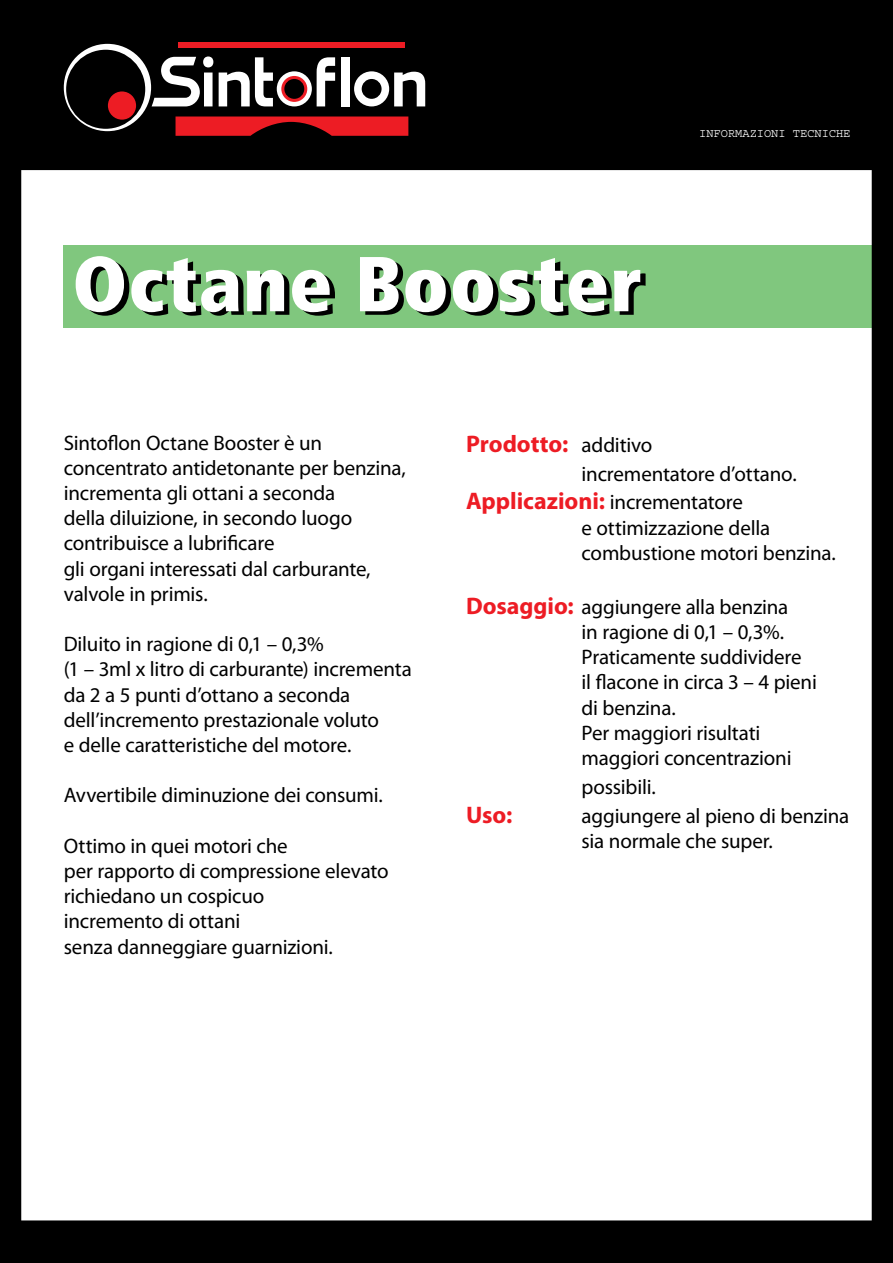
<style>
.page{position:relative;width:893px;height:1263px;background:#fff}
.page>*{position:absolute;margin:0;border:0;box-sizing:border-box;transform-origin:0 0}
.t1{font:700 24px "Myriad Pro";letter-spacing:-.005em;color:#ed1c24}
.t2{font:21px/25.2px "Myriad Pro";letter-spacing:-.01em;color:#000}
.t3{font:12px "Courier";color:#fff}
.s1{font-weight:400;font-size:21px;color:#000}
.s2{font-weight:700;font-size:24px;color:#ed1c24}
</style>
<div class="page">
<div style="left:64px;top:245px;width:809px;height:82px;background:#80c77e"></div>
<div style="left:1px;top:1px;width:891px;height:168px;background:#000"></div>
<div style="left:0;top:0;width:893px;height:170px;border:2px solid #000"></div>
<div style="left:178px;top:43px;width:227px;height:5px;background:#ed1c24"></div>
<svg style="left:64px;top:44px;width:361px;height:92px"></svg>
<div style="left:277px;top:71px;width:35px;height:35px;background:#fff;border-radius:50%"></div>
<svg style="left:281px;top:76px;width:26px;height:26px"></svg>
<div style="left:284px;top:79px;width:20px;height:20px;background:#000;border-radius:50%"></div>
<div style="left:1px;top:1221px;width:891px;height:41px;background:#000"></div>
<div style="left:0;top:1220px;width:893px;height:43px;border:2px solid #000"></div>
<div style="left:1px;top:160px;width:20px;height:1079px;background:#000"></div>
<div style="left:0;top:159px;width:21px;height:1081px;border:2px solid #000"></div>
<div style="left:872px;top:167px;width:20px;height:1079px;background:#000"></div>
<div style="left:872px;top:166px;width:21px;height:1081px;border:2px solid #000"></div>
<svg style="left:76px;top:256px;width:259px;height:60px"></svg>
<svg style="left:360px;top:257px;width:286px;height:59px"></svg>
<p class="t3" style="left:699px;top:127px;width:153px">INFORMAZIONI TECNICHE</p>
<p class="t2" style="left:64px;top:429px;width:344px">Sintoflon Octane Booster è un concentrato antidetonante per benzina, incrementa gli ottani a seconda<br>della diluizione, in secondo luogo contribuisce a lubrificare<br>gli organi interessati dal carburante, valvole in primis.</p>
<p class="t2" style="left:64px;top:631px;width:350px">Diluito in ragione di 0,1 – 0,3%<br>(1 – 3ml x litro di carburante) incrementa da 2 a 5 punti d’ottano a seconda dell’incremento prestazionale voluto<br>e delle caratteristiche del motore.</p>
<p class="t2" style="left:64px;top:782px;width:321px">Avvertibile diminuzione dei consumi.</p>
<p class="t2" style="left:64px;top:833px;width:326px">Ottimo in quei motori che<br>per rapporto di compressione elevato richiedano un cospicuo<br>incremento di ottani<br>senza danneggiare guarnizioni.</p>
<p class="t1" style="left:466px;top:428px;width:188px">Prodotto: <span class="s1">additivo</span></p>
<p class="t2" style="left:466px;top:459px;width:332px;line-height:28.8px;text-indent:116px">incrementatore d’ottano.<br><span class="s2">Applicazioni:</span> incrementatore</p>
<p class="t2" style="left:582px;top:515px;width:256px">e ottimizzazione della combustione motori benzina.</p>
<p class="t2" style="left:582px;top:594px;width:237px;text-indent:-116px"><span class="s2">Dosaggio:</span> aggiungere alla benzina<br>in ragione di 0,1 – 0,3%.<br>Praticamente suddividere<br>il flacone in circa 3 – 4 pieni di benzina.<br>Per maggiori risultati maggiori concentrazioni</p>
<p class="t2" style="left:582px;top:774px;width:76px">possibili.</p>
<p class="t1" style="left:466px;top:799px;width:48px">Uso:</p>
<p class="t2" style="left:582px;top:803px;width:269px">aggiungere al pieno di benzina sia normale che super.</p>
</div>
